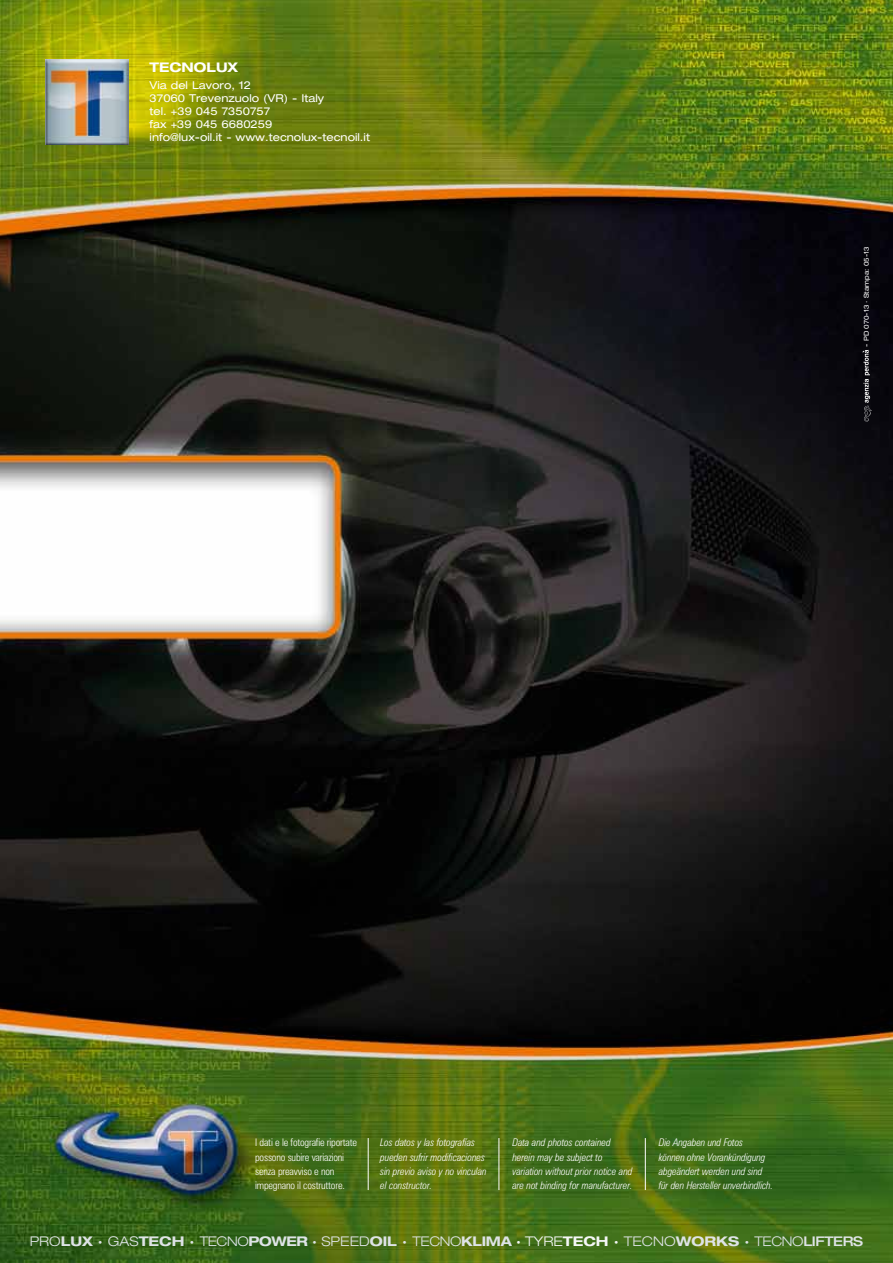
<style>
.page{position:relative;width:893px;height:1263px;background:#fff}
.page>*{position:absolute;margin:0;border:0;box-sizing:border-box;transform-origin:0 0}
.t1{font:300 expanded 13.35px "Ford";color:#dee3e6}
.t2{font:700 expanded 13.35px "Ford";color:#fff}
.t3{font:expanded 10.8px/13px "Ford";color:#fff}
.t4{font:italic 300 condensed 10.5px/14.2px "Zurich BT";letter-spacing:-.01em;color:#fff}
.t5{font:300 condensed 10.5px/14.2px "Zurich BT";letter-spacing:-.02em;color:#fff}
.t6{font:expanded 6.75px "Ford";color:#fff}
.s1{font-weight:700}
.s2{font-weight:700;color:#f5f7f7}
.s3{color:#f5f7f7}
.s4{font-weight:500}
</style>
<div class="page">
<img style="left:0;top:0;width:893px;height:1263px">
<img style="left:46px;top:60px;width:82px;height:85px">
<hr style="left:368px;top:1138px;width:1px;height:52px;background:#fff">
<hr style="left:498px;top:1138px;width:1px;height:52px;background:#fff">
<hr style="left:645px;top:1138px;width:1px;height:52px;background:#fff">
<svg style="left:863px;top:350px;width:9px;height:72px"></svg>
<p class="t2" style="left:150px;top:58px;width:90px">TECNOLUX</p>
<p class="t3" style="left:150px;top:78px;width:222px">Via del Lavoro, 12<br>37060 Trevenzuolo (VR) - Italy<br>tel. +39 045 7350757<br>fax +39 045 6680259<br>info@lux-oil.it - www.tecnolux-tecnoil.it</p>
<p class="t6" style="left:862px;top:347px;width:102px;rotate:-90deg">- PD 070-13 · Stampa: 05-13</p>
<p class="t4" style="left:380px;top:1135px;width:108px">Los datos y las fotografías pueden sufrir modificaciones sin previo aviso y no vinculan el constructor.</p>
<p class="t4" style="left:512px;top:1135px;width:122px">Data and photos contained herein may be subject to variation without prior notice and are not binding for manufacturer.</p>
<p class="t5" style="left:255px;top:1135px;width:103px">I dati e le fotografie riportate possono subire variazioni senza preavviso e non impegnano il costruttore.</p>
<p class="t4" style="left:659px;top:1135px;width:116px">Die Angaben und Fotos<br>können ohne Vorankündigung abgeändert werden und sind für den Hersteller unverbindlich.</p>
<p class="t1" style="left:30px;top:1233px;width:43px">PRO<span class="s1">LUX</span></p>
<p class="t1" style="left:98px;top:1233px;width:767px"><span class="s1">·</span> GAS<span class="s1">TECH ·</span> TECNO<span class="s1">POWER ·</span> SPEED<span class="s1">OIL ·</span> TECNO<span class="s1">KLIMA</span> <span class="s2">·</span> <span class="s3">TYRE</span><span class="s2">TECH ·</span> TECNO<span class="s1">WORKS ·</span> TECNO<span class="s4">LIFTERS</span></p>
</div>
